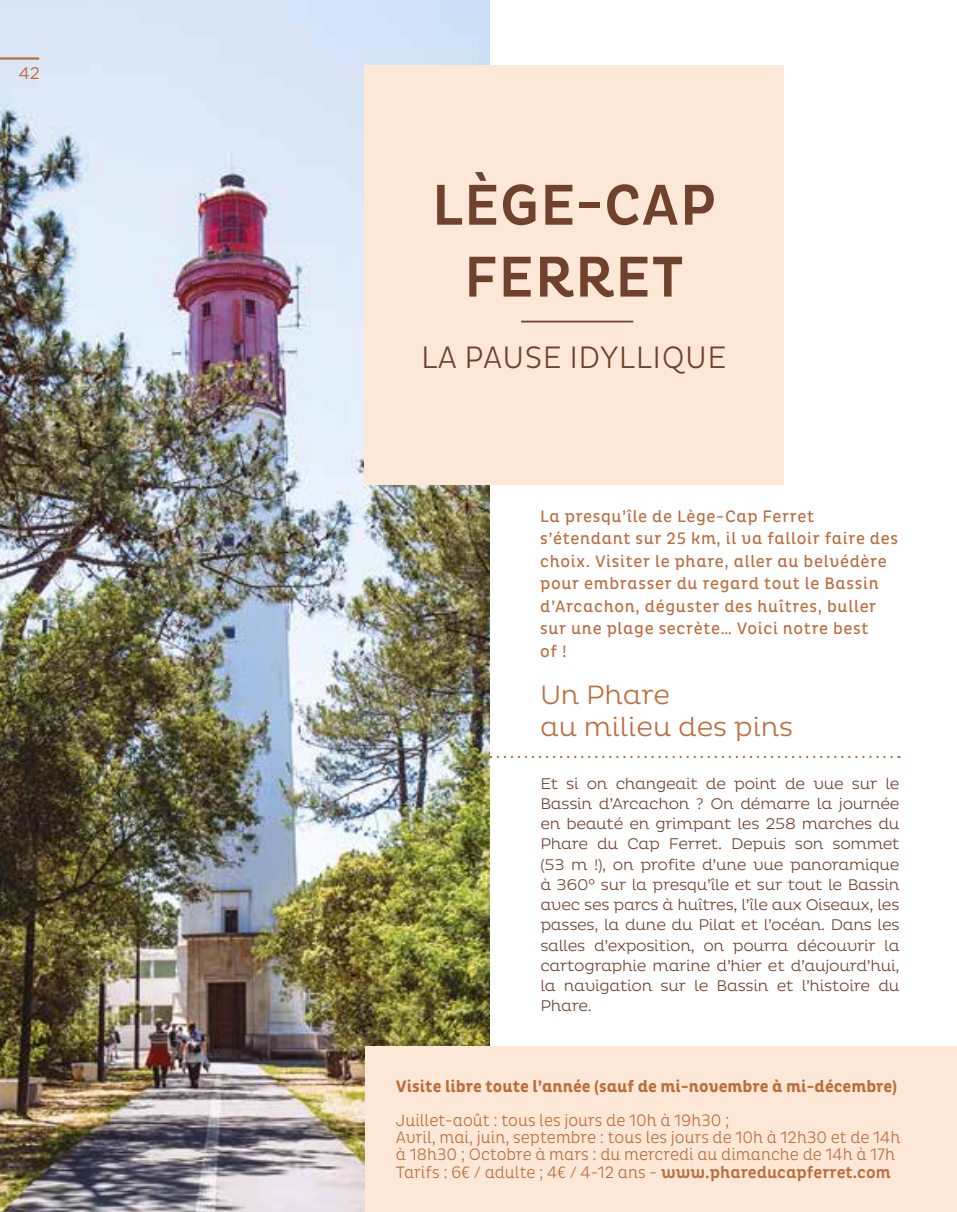
<style>
.page{position:relative;width:957px;height:1212px;background:#fff}
.page>*{position:absolute;margin:0;border:0;box-sizing:border-box;transform-origin:0 0}
.t1{font:500 58.5px/72px "Pluto Cond";letter-spacing:.015em;color:#70412d;text-align:center}
.t2{font:300 31.5px "Pluto Cond";letter-spacing:.015em;color:#70412d}
.t3{font:300 27px/32.4px "Pluto";color:#bb6d3d}
.t4{font:16.88px/22.5px "Pluto Cond";letter-spacing:.04em;color:#bb6d3d}
.t5{font:300 16.88px/17.3px "Pluto Cond";color:#bb6d3d}
.t6{font:700 16.88px "Pluto Cond";color:#bb6d3d}
.t7{font:16.88px "Gotham";color:#bb6d3d}
.t8{font:300 15.75px/20.2px "Pluto";letter-spacing:-.02em;color:#70412d;text-align:justify}
.s1{font-weight:500}
</style>
<div class="page">
<img style="left:0;top:0;width:489px;height:1212px">
<div style="left:364px;top:65px;width:419px;height:420px;background:#fde7d6"></div>
<hr style="left:521px;top:321px;width:112px;height:1px;background:#70412d">
<svg style="left:490px;top:756px;width:401px;height:2px"></svg>
<div style="left:366px;top:1046px;width:591px;height:166px;background:#fde7d6"></div>
<hr style="left:0;top:57px;width:39px;height:3px;background:#bb6d3d">
<p class="t7" style="left:18px;top:62px;width:23px">42</p>
<h1 class="t1" style="left:432px;top:170px;width:286px">LÈGE-CAP<br>FERRET</h1>
<h2 class="t2" style="left:421px;top:340px;width:307px">LA PAUSE IDYLLIQUE</h2>
<p class="t4" style="left:540px;top:505px;width:359px">La presqu’île de Lège-Cap Ferret s’étendant sur 25 km, il va falloir faire des choix. Visiter le phare, aller au belvédère pour embrasser du regard tout le Bassin d’Arcachon, déguster des huîtres, buller sur une plage secrète… Voici notre best<br>of !</p>
<h3 class="t3" style="left:540px;top:679px;width:254px">Un Phare<br>au milieu des pins</h3>
<p class="t8" style="left:540px;top:773px;width:361px">Et si on changeait de point de vue sur le Bassin d’Arcachon ? On démarre la journée en beauté en grimpant les 258 marches du Phare du Cap Ferret. Depuis son sommet (53 m !), on profite d’une vue panoramique à 360° sur la presqu’île et sur tout le Bassin avec ses parcs à huîtres, l’île aux Oiseaux, les passes, la dune du Pilat et l’océan. Dans les salles d’exposition, on pourra découvrir la cartographie marine d’hier et d’aujourd’hui, la navigation sur le Bassin et l’histoire du Phare.</p>
<p class="t6" style="left:396px;top:1077px;width:503px">Visite libre toute l’année (sauf de mi-novembre à mi-décembre)</p>
<p class="t5" style="left:396px;top:1112px;width:506px">Juillet-août : tous les jours de 10h à 19h30 ;<br>Avril, mai, juin, septembre : tous les jours de 10h à 12h30 et de 14h à 18h30 ; Octobre à mars : du mercredi au dimanche de 14h à 17h Tarifs : 6€ / adulte ; 4€ / 4-12 ans - <span class="s1">www.phareducapferret.com</span></p>
</div>
